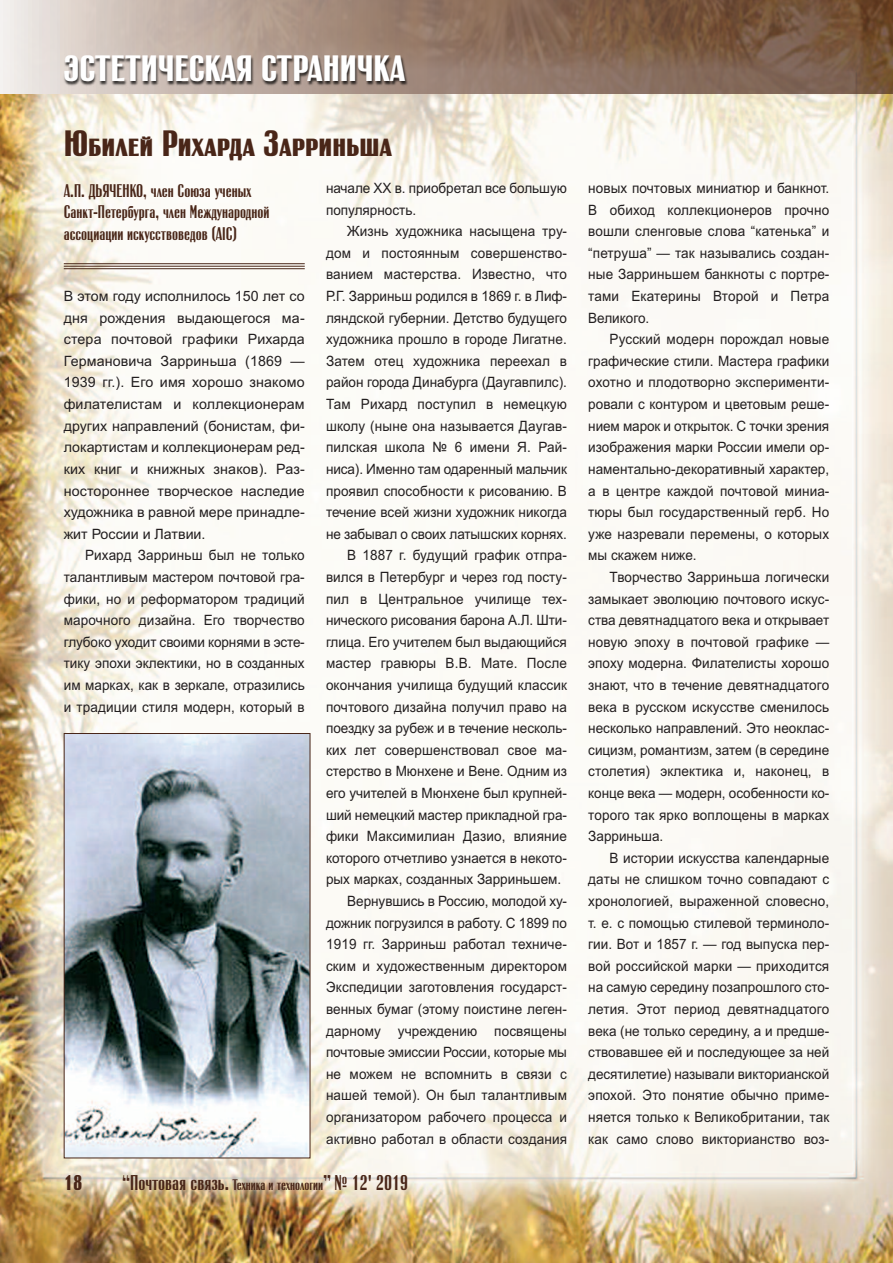
<style>
.page{position:relative;width:893px;height:1263px;background:#fff}
.page>*{position:absolute;margin:0;border:0;box-sizing:border-box;transform-origin:0 0}
.t1{font:700 36px "Rubrica Small Caps";color:#492618}
.t2{font:700 36px "Rubrica";color:#fff}
.t3{font:21px "Rubrica";color:#492618}
.t4{font:700 21px "Rubrica";color:#492618}
.t5{font:18px/21.6px "Rubrica";color:#492618}
.t6{font:14.25px/21.6px "Arial";color:#231f20;text-align:justify;scale:.95 1}
.t7{font:14.25px/21.6px "Arial";color:#231f20;text-align:justify}
.s1{font-size:15px}
</style>
<div class="page">
<img style="left:0;top:94px;width:893px;height:1169px">
<svg style="left:0;top:0;width:893px;height:94px"></svg>
<img style="left:58px;top:20px;width:680px;height:74px">
<hr style="left:64px;top:263px;width:241px;height:1px;background:#492618">
<hr style="left:64px;top:266px;width:241px;height:1px;background:#492618">
<hr style="left:64px;top:268px;width:241px;height:1px;background:#492618">
<img style="left:66px;top:735px;width:242px;height:421px">
<h1 class="t2" style="left:64px;top:56px;width:343px">ЭСТЕТИЧЕСКАЯ СТРАНИЧКА</h1>
<h1 class="t1" style="left:64px;top:123px;width:330px">Юбилей Рихарда Зарриньша</h1>
<p class="t5" style="left:64px;top:181px;width:207px">А.П. ДЬЯЧЕНКО, член Союза ученых<br>Санкт-Петербурга, член Международной ассоциации искусствоведов (AIC)</p>
<p class="t7" style="left:64px;top:285px;width:242px">В этом году исполнилось 150 лет со дня рождения выдающегося ма&shy;стера почтовой графики Рихарда Германовича Зарриньша (1869 — 1939 гг.). Его имя хорошо знакомо филателистам и коллекционерам других направлений (бонистам, фи&shy;локартистам и коллекционерам ред&shy;ких книг и книжных знаков). Раз&shy;ностороннее творческое наследие художника в равной мере принадле&shy;жит России и Латвии.</p>
<p class="t6" style="left:64px;top:545px;width:255px;text-indent:21px">Рихард Зарриньш был не только талантливым мастером почтовой гра&shy;фики, но и реформатором традиций марочного дизайна. Его творчество глубоко уходит своими корнями в эсте&shy;тику эпохи эклектики, но в созданных им марках, как в зеркале, отразились и традиции стиля модерн, который в</p>
<p class="t6" style="left:326px;top:177px;width:255px">начале ХХ в. приобретал все большую популярность.</p>
<p class="t6" style="left:347px;top:221px;width:233px">Жизнь художника насыщена тру-</p>
<p class="t6" style="left:326px;top:242px;width:255px">дом и постоянным совершенство-</p>
<p class="t6" style="left:326px;top:264px;width:255px">ванием мастерства. Известно, что</p>
<p class="t6" style="left:326px;top:285px;width:255px">Р.Г. Зарриньш родился в 1869 г. в Лиф-</p>
<p class="t6" style="left:326px;top:307px;width:255px">ляндской губернии. Детство будущего</p>
<p class="t6" style="left:326px;top:329px;width:255px">художника прошло в городе Лигатне.</p>
<p class="t6" style="left:326px;top:350px;width:255px">Затем отец художника переехал в</p>
<p class="t6" style="left:326px;top:372px;width:255px">район города Динабурга (Даугавпилс).</p>
<p class="t6" style="left:326px;top:393px;width:255px">Там Рихард поступил в немецкую</p>
<p class="t6" style="left:326px;top:415px;width:255px">школу (ныне она называется Даугав-</p>
<p class="t6" style="left:326px;top:437px;width:255px">пилская школа № 6 имени Я. Рай-</p>
<p class="t6" style="left:326px;top:458px;width:255px">ниса). Именно там одаренный мальчик</p>
<p class="t6" style="left:326px;top:480px;width:255px">проявил способности к рисованию. В</p>
<p class="t6" style="left:326px;top:501px;width:255px">течение всей жизни художник никогда</p>
<p class="t6" style="left:326px;top:523px;width:255px">не забывал о своих латышских корнях.</p>
<p class="t6" style="left:347px;top:545px;width:233px">В 1887 г. будущий график отпра-</p>
<p class="t6" style="left:326px;top:566px;width:255px">вился в Петербург и через год посту-</p>
<p class="t6" style="left:326px;top:588px;width:255px">пил в Центральное училище тех-</p>
<p class="t6" style="left:326px;top:609px;width:255px">нического рисования барона А.Л. Шти-</p>
<p class="t6" style="left:326px;top:631px;width:255px">глица. Его учителем был выдающийся</p>
<p class="t6" style="left:326px;top:653px;width:255px">мастер гравюры В.В. Мате. После</p>
<p class="t6" style="left:326px;top:674px;width:255px">окончания училища будущий классик</p>
<p class="t6" style="left:326px;top:696px;width:255px">почтового дизайна получил право на</p>
<p class="t6" style="left:326px;top:717px;width:255px">поездку за рубеж и в течение несколь-</p>
<p class="t6" style="left:326px;top:739px;width:255px">ких лет совершенствовал свое ма-</p>
<p class="t6" style="left:326px;top:761px;width:255px">стерство в Мюнхене и Вене. Одним из</p>
<p class="t6" style="left:326px;top:782px;width:255px">его учителей в Мюнхене был крупней-</p>
<p class="t6" style="left:326px;top:804px;width:255px">ший немецкий мастер прикладной гра-</p>
<p class="t6" style="left:326px;top:825px;width:255px">фики Максимилиан Дазио, влияние</p>
<p class="t6" style="left:326px;top:847px;width:255px">которого отчетливо узнается в некото-</p>
<p class="t6" style="left:326px;top:869px;width:249px">рых марках, созданных Зарриньшем.</p>
<p class="t6" style="left:347px;top:890px;width:233px">Вернувшись в Россию, молодой ху-</p>
<p class="t6" style="left:326px;top:912px;width:255px">дожник погрузился в работу. С 1899 по</p>
<p class="t6" style="left:326px;top:933px;width:255px">1919 гг. Зарриньш работал техниче-</p>
<p class="t6" style="left:326px;top:955px;width:255px">ским и художественным директором</p>
<p class="t6" style="left:326px;top:977px;width:255px">Экспедиции заготовления государст-</p>
<p class="t6" style="left:326px;top:998px;width:255px">венных бумаг (этому поистине леген-</p>
<p class="t6" style="left:326px;top:1020px;width:255px">дарному учреждению посвящены</p>
<p class="t6" style="left:326px;top:1041px;width:255px">почтовые эмиссии России, которые мы</p>
<p class="t6" style="left:326px;top:1063px;width:255px">не можем не вспомнить в связи с</p>
<p class="t6" style="left:326px;top:1085px;width:255px">нашей темой). Он был талантливым</p>
<p class="t6" style="left:326px;top:1106px;width:255px">организатором рабочего процесса и</p>
<p class="t6" style="left:326px;top:1128px;width:255px">активно работал в области создания</p>
<h2 class="t4" style="left:64px;top:1174px;width:20px">18</h2>
<h2 class="t3" style="left:122px;top:1174px;width:288px">“Почтовая связь. <span class="s1">Техника и технологии</span>”№ 12' 2019</h2>
<p class="t6" style="left:588px;top:177px;width:255px">новых почтовых миниатюр и банкнот.<br>В обиход коллекционеров прочно вошли сленговые слова “катенька” и “петруша” — так назывались создан&shy;ные Зарриньшем банкноты с портре&shy;тами Екатерины Второй и Петра Великого.</p>
<p class="t6" style="left:588px;top:329px;width:255px;text-indent:21px">Русский модерн порождал новые графические стили. Мастера графики охотно и плодотворно эксперименти&shy;ровали с контуром и цветовым реше&shy;нием марок и открыток. С точки зрения изображения марки России имели ор&shy;наментально-декоративный характер, а в центре каждой почтовой миниа&shy;тюры был государственный герб. Но уже назревали перемены, о которых мы скажем ниже.</p>
<p class="t6" style="left:588px;top:566px;width:255px;text-indent:21px">Творчество Зарриньша логически замыкает эволюцию почтового искус&shy;ства девятнадцатого века и открывает новую эпоху в почтовой графике — эпоху модерна. Филателисты хорошо знают, что в течение девятнадцатого века в русском искусстве сменилось несколько направлений. Это неоклас&shy;сицизм, романтизм, затем (в середине столетия) эклектика и, наконец, в конце века — модерн, особенности ко&shy;торого так ярко воплощены в марках Зарриньша.</p>
<p class="t6" style="left:588px;top:847px;width:255px;text-indent:21px">В истории искусства календарные даты не слишком точно совпадают с хронологией, выраженной словесно, т. е. с помощью стилевой терминоло&shy;гии. Вот и 1857 г. — год выпуска пер&shy;вой российской марки — приходится на самую середину позапрошлого сто&shy;летия. Этот период девятнадцатого века (не только середину, а и предше&shy;ствовавшее ей и последующее за ней десятилетие) называли викторианской эпохой. Это понятие обычно приме&shy;няется только к Великобритании, так как само слово викторианство воз-</p>
</div>
